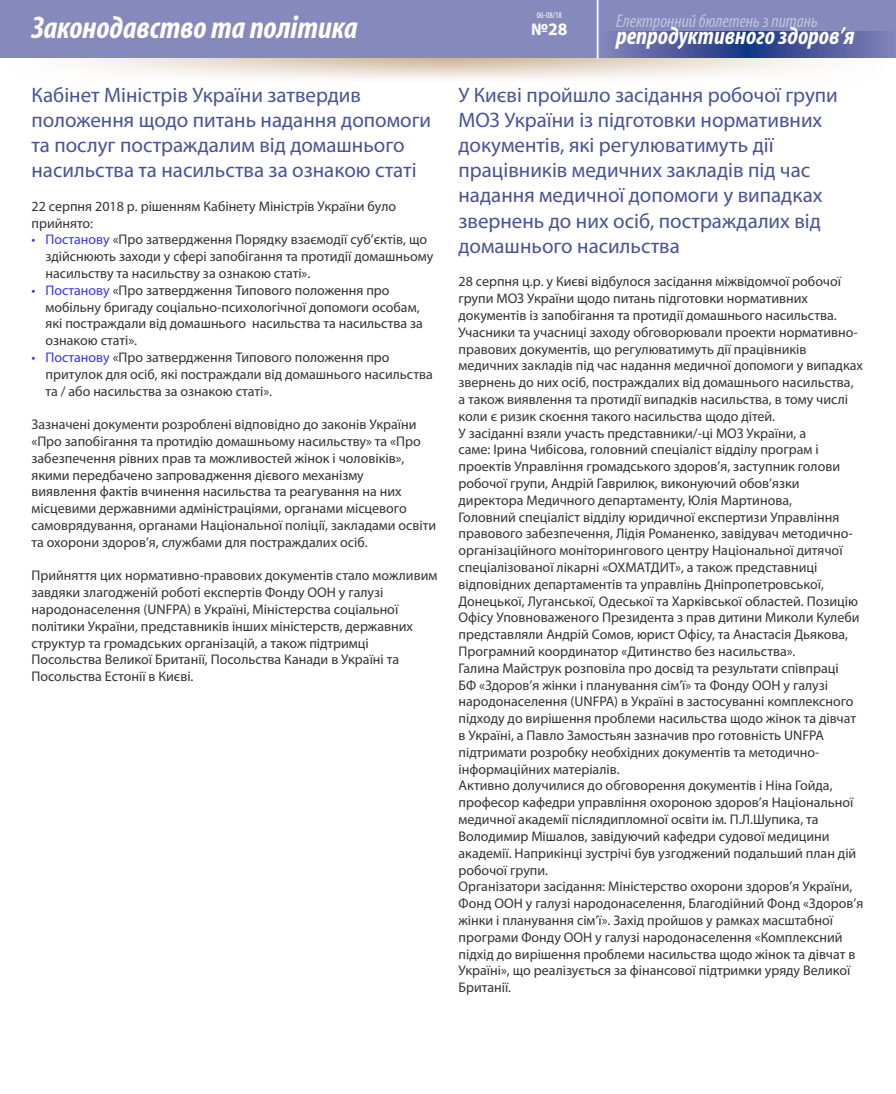
<style>
.page{position:relative;width:896px;height:1094px;background:#fff}
.page>*{position:absolute;margin:0;border:0;box-sizing:border-box;transform-origin:0 0}
.t1{font:italic 700 condensed 31.5px "Myriad Pro";color:#fff}
.t2{font:italic 700 condensed 24.68px "Myriad Pro";color:#fff}
.t3{font:21px/25.2px "Myriad Pro";color:#495397}
.t4{font:italic condensed 18.46px "Myriad Pro";color:#c1c3de}
.t5{font:700 17.5px "Myriad Pro";color:#fff}
.t6{font:14px/16.8px "Myriad Pro";color:#333}
.t7{font:condensed 8.75px "Myriad Pro";color:#fff}
.s1{color:#33f}
</style>
<div class="page">
<div style="left:0;top:0;width:896px;height:58px;background:#8689bc"></div>
<svg style="left:598px;top:32px;width:288px;height:26px;background:#4e5a9d"></svg>
<hr style="left:597px;top:0;width:1px;height:58px;background:#fff">
<h1 class="t1" style="left:32px;top:8px;width:328px">Законодавство та політика</h1>
<h3 class="t3" style="left:32px;top:82px;width:401px">Кабінет Міністрів України затвердив положення щодо питань надання допомоги та послуг постраждалим від домашнього насильства та насильства за ознакою статі</h3>
<p class="t6" style="left:32px;top:197px;width:366px">22 серпня 2018 р. рішенням Кабінету Міністрів України було прийнято:</p>
<p class="t6" style="left:46px;top:231px;width:389px;text-indent:-14px"><span class="s1">• Постанову</span> «Про затвердження Порядку взаємодії суб’єктів, що здійснюють заходи у сфері запобігання та протидії домашньому насильству та насильству за ознакою статі».</p>
<p class="t6" style="left:46px;top:281px;width:379px;text-indent:-14px"><span class="s1">• Постанову</span> «Про затвердження Типового положення про мобільну бригаду соціально-психологічної допомоги особам, які постраждали від домашнього насильства та насильства за ознакою статі».</p>
<p class="t6" style="left:46px;top:349px;width:389px;text-indent:-14px"><span class="s1">• Постанову</span> «Про затвердження Типового положення про притулок для осіб, які постраждали від домашнього насильства та / або насильства за ознакою статі».</p>
<p class="t6" style="left:32px;top:416px;width:406px">Зазначені документи розроблені відповідно до законів України «Про запобігання та протидію домашньому насильству» та «Про забезпечення рівних прав та можливостей жінок і чоловіків», якими передбачено запровадження дієвого механізму<br>виявлення фактів вчинення насильства та реагування на них місцевими державними адміністраціями, органами місцевого самоврядування, органами Національної поліції, закладами освіти та охорони здоров’я, службами для постраждалих осіб.</p>
<p class="t6" style="left:32px;top:567px;width:407px">Прийняття цих нормативно-правових документів стало можливим завдяки злагодженій роботі експертів Фонду ООН у галузі народонаселення (UNFPA) в Україні, Міністерства соціальної політики України, представників інших міністерств, державних структур та громадських організацій, а також підтримці Посольства Великої Британії, Посольства Канади в Україні та Посольства Естонії в Києві.</p>
<p class="t7" style="left:537px;top:9px;width:27px">06-08/18</p>
<p class="t5" style="left:531px;top:18px;width:38px">№28</p>
<h3 class="t4" style="left:616px;top:9px;width:203px">Електронний бюлетень з питань</h3>
<h2 class="t2" style="left:616px;top:20px;width:240px">репродуктивного здоров’я</h2>
<p class="t3" style="left:458px;top:82px;width:381px">У Києві пройшло засідання робочої групи МОЗ України із підготовки нормативних документів, які регулюватимуть дії працівників медичних закладів під час надання медичної допомоги у випадках звернень до них осіб, постраждалих від домашнього насильства</p>
<p class="t6" style="left:458px;top:273px;width:406px">28 серпня ц.р. у Києві відбулося засідання міжвідомчої робочої групи МОЗ України щодо питань підготовки нормативних документів із запобігання та протидії домашнього насильства.<br>Учасники та учасниці заходу обговорювали проекти нормативно&shy;правових документів, що регулюватимуть дії працівників медичних закладів під час надання медичної допомоги у випадках звернень до них осіб, постраждалих від домашнього насильства, а також виявлення та протидії випадків насильства, в тому числі коли є ризик скоєння такого насильства щодо дітей.<br>У засіданні взяли участь представники/-ці МОЗ України, а<br>саме: Ірина Чибісова, головний спеціаліст відділу програм і проектів Управління громадського здоров’я, заступник голови робочої групи, Андрій Гаврилюк, виконуючий обов’язки директора Медичного департаменту, Юлія Мартинова,<br>Головний спеціаліст відділу юридичної експертизи Управління правового забезпечення, Лідія Романенко, завідувач методично&shy;організаційного моніторингового центру Національної дитячої спеціалізованої лікарні «ОХМАТДИТ», а також представниці відповідних департаментів та управлінь Дніпропетровської, Донецької, Луганської, Одеської та Харківської областей. Позицію Офісу Уповноваженого Президента з прав дитини Миколи Кулеби представляли Андрій Сомов, юрист Офісу, та Анастасія Дьякова, Програмний координатор «Дитинство без насильства».<br>Галина Майструк розповіла про досвід та результати співпраці<br>БФ «Здоров’я жінки і планування сім’ї» та Фонду ООН у галузі народонаселення (UNFPA) в Україні в застосуванні комплексного підходу до вирішення проблеми насильства щодо жінок та дівчат в Україні, а Павло Замостьян зазначив про готовність UNFPA підтримати розробку необхідних документів та методично&shy;інформаційних матеріалів.<br>Активно долучилися до обговорення документів і Ніна Гойда, професор кафедри управління охороною здоров’я Національної медичної академії післядипломної освіти ім. П.Л.Шупика, та Володимир Мішалов, завідуючий кафедри судової медицини академії. Наприкінці зустрічі був узгоджений подальший план дій робочої групи.<br>Організатори засідання: Міністерство охорони здоров’я України, Фонд ООН у галузі народонаселення, Благодійний Фонд «Здоров’я жінки і планування сім’ї». Захід пройшов у рамках масштабної програми Фонду ООН у галузі народонаселення «Комплексний підхід до вирішення проблеми насильства щодо жінок та дівчат в Україні», що реалізується за фінансової підтримки уряду Великої Британії.</p>
</div>
